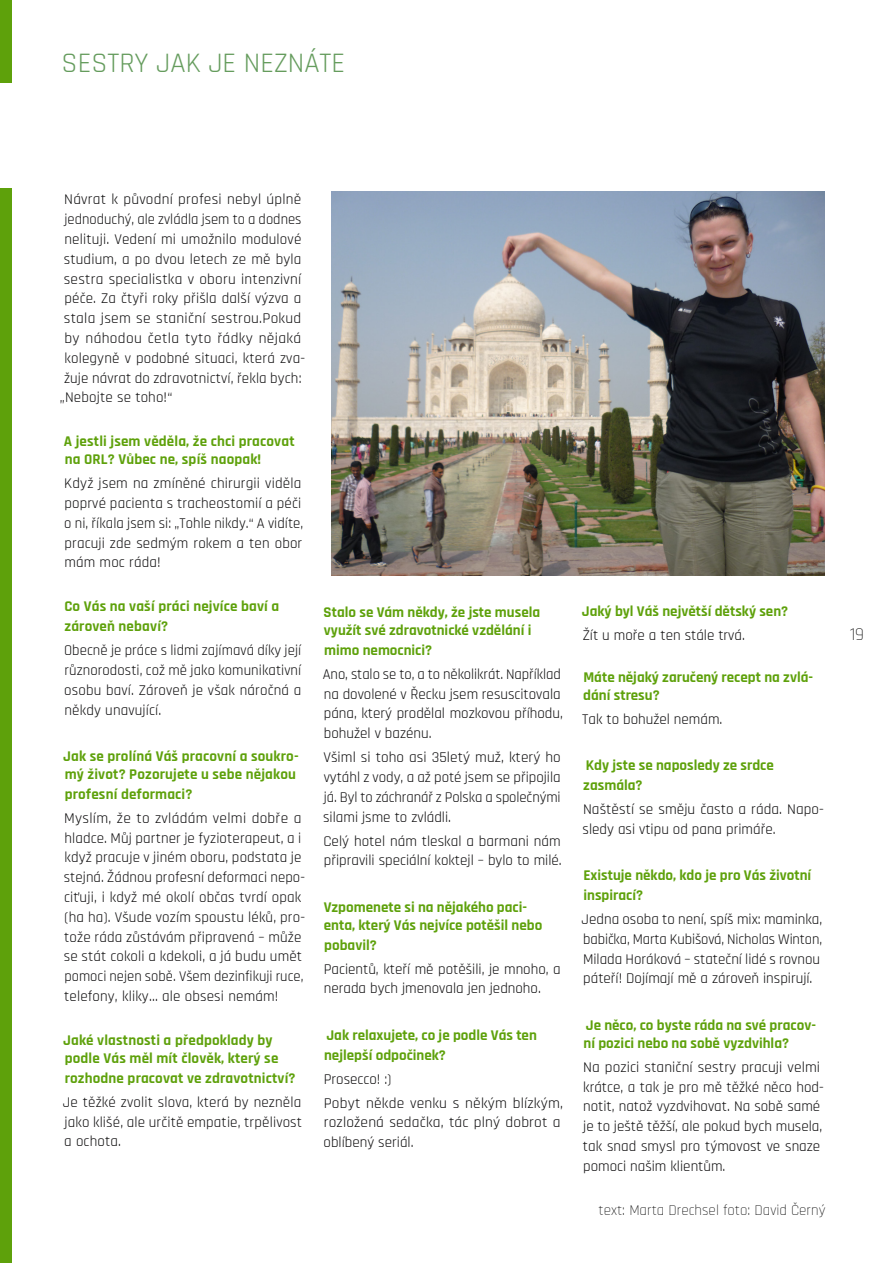
<style>
.page{position:relative;width:893px;height:1263px;background:#fff}
.page>*{position:absolute;margin:0;border:0;box-sizing:border-box;transform-origin:0 0}
.t1{font:28.5px "Rajdhani";color:#659c5d}
.t2{font:300 18px "Rajdhani";color:#000}
.t3{font:15px/19.8px "Rajdhani";letter-spacing:.005em;color:#0b0a0b}
.t4{font:700 15px/18px "Rajdhani";color:#5ea10b}
.t5{font:300 15px "Rajdhani";color:#000}
</style>
<div class="page">
<div style="left:0;top:188px;width:11px;height:1075px;background:#5ea10b"></div>
<div style="left:0;top:0;width:11px;height:83px;background:#5ea10b"></div>
<img style="left:332px;top:191px;width:493px;height:384px">
<h1 class="t1" style="left:62px;top:47px;width:285px">SESTRY JAK JE NEZNÁTE</h1>
<p class="t3" style="left:64px;top:190px;width:239px">Návrat k původní profesi nebyl úplně</p>
<p class="t3" style="left:64px;top:210px;width:239px">jednoduchý, ale zvládla jsem to a dodnes</p>
<p class="t3" style="left:64px;top:230px;width:238px">nelituji. Vedení mi umožnilo modulové</p>
<p class="t3" style="left:64px;top:250px;width:239px">studium, a po dvou letech ze mě byla</p>
<p class="t3" style="left:64px;top:269px;width:239px">sestra specialistka v oboru intenzivní</p>
<p class="t3" style="left:64px;top:289px;width:238px">péče. Za čtyři roky přišla další výzva a</p>
<p class="t3" style="left:64px;top:309px;width:239px">stala jsem se staniční sestrou.Pokud</p>
<p class="t3" style="left:64px;top:329px;width:238px">by náhodou četla tyto řádky nějaká</p>
<p class="t3" style="left:64px;top:349px;width:242px">kolegyně v podobné situaci, která zva-</p>
<p class="t3" style="left:64px;top:368px;width:239px">žuje návrat do zdravotnictví, řekla bych:</p>
<p class="t3" style="left:60px;top:388px;width:114px">„Nebojte se toho!“</p>
<p class="t4" style="left:64px;top:433px;width:232px">A jestli jsem věděla, že chci pracovat na ORL? Vůbec ne, spíš naopak!</p>
<p class="t3" style="left:64px;top:474px;width:241px">Když jsem na zmíněné chirurgii viděla poprvé pacienta s tracheostomií a péči o ni, říkala jsem si: „Tohle nikdy.“ A vidíte, pracuji zde sedmým rokem a ten obor mám moc ráda!</p>
<p class="t4" style="left:64px;top:597px;width:216px;line-height:19.8px">Co Vás na vaší práci nejvíce baví a zároveň nebaví?</p>
<p class="t3" style="left:64px;top:641px;width:239px;text-align:justify">Obecně je práce s lidmi zajímavá díky její různorodosti, což mě jako komunikativní osobu baví. Zároveň je však náročná a někdy unavující.</p>
<p class="t4" style="left:63px;top:747px;width:237px">Jak se prolíná Váš pracovní a soukro&shy;mý život? Pozorujete u sebe nějakou</p>
<p class="t4" style="left:65px;top:785px;width:129px">profesní deformaci?</p>
<p class="t3" style="left:64px;top:808px;width:243px">Myslím, že to zvládám velmi dobře a hladce. Můj partner je fyzioterapeut, a i když pracuje v jiném oboru, podstata je stejná. Žádnou profesní deformaci nepo&shy;ciťuji, i když mé okolí občas tvrdí opak (ha ha). Všude vozím spoustu léků, pro&shy;tože ráda zůstávám připravená – může se stát cokoli a kdekoli, a já budu umět pomoci nejen sobě. Všem dezinfikuji ruce, telefony, kliky... ale obsesi nemám!</p>
<p class="t4" style="left:63px;top:1031px;width:217px">Jaké vlastnosti a předpoklady by podle Vás měl mít člověk, který se</p>
<p class="t4" style="left:65px;top:1069px;width:232px">rozhodne pracovat ve zdravotnictví?</p>
<p class="t3" style="left:63px;top:1092px;width:241px;text-align:justify">Je těžké zvolit slova, která by nezněla jako klišé, ale určitě empatie, trpělivost a ochota.</p>
<p class="t4" style="left:324px;top:603px;width:218px">Stalo se Vám někdy, že jste musela využít své zdravotnické vzdělání i</p>
<p class="t4" style="left:324px;top:641px;width:110px">mimo nemocnici?</p>
<p class="t3" style="left:323px;top:664px;width:242px">Ano, stalo se to, a to několikrát. Například na dovolené v Řecku jsem resuscitovala pána, který prodělal mozkovou příhodu, bohužel v bazénu.</p>
<p class="t3" style="left:323px;top:748px;width:239px;text-align:justify">Všiml si toho asi 35letý muž, který ho vytáhl z vody, a až poté jsem se připojila já. Byl to záchranář z Polska a společnými silami jsme to zvládli.</p>
<p class="t3" style="left:323px;top:831px;width:240px">Celý hotel nám tleskal a barmani nám připravili speciální koktejl – bylo to milé.</p>
<p class="t4" style="left:324px;top:898px;width:220px">Vzpomenete si na nějakého paci&shy;enta, který Vás nejvíce potěšil nebo</p>
<p class="t4" style="left:324px;top:936px;width:54px">pobavil?</p>
<p class="t3" style="left:324px;top:959px;width:239px">Pacientů, kteří mě potěšili, je mnoho, a nerada bych jmenovala jen jednoho.</p>
<p class="t4" style="left:324px;top:1025px;width:214px;line-height:19.8px">Jak relaxujete, co je podle Vás ten nejlepší odpočinek?</p>
<p class="t3" style="left:324px;top:1067px;width:241px;line-height:24px">Prosecco! :)<br>Pobyt někde venku s někým blízkým,</p>
<p class="t3" style="left:324px;top:1113px;width:238px">rozložená sedačka, tác plný dobrot a oblíbený seriál.</p>
<p class="t4" style="left:582px;top:602px;width:208px">Jaký byl Váš největší dětský sen?</p>
<p class="t3" style="left:583px;top:626px;width:164px">Žít u moře a ten stále trvá.</p>
<p class="t4" style="left:583px;top:668px;width:231px">Máte nějaký zaručený recept na zvlá&shy;dání stresu?</p>
<p class="t3" style="left:582px;top:710px;width:142px">Tak to bohužel nemám.</p>
<p class="t4" style="left:583px;top:756px;width:192px;line-height:19.8px">Kdy jste se naposledy ze srdce zasmála?</p>
<p class="t3" style="left:583px;top:800px;width:243px">Naštěstí se směju často a ráda. Napo&shy;sledy asi vtipu od pana primáře.</p>
<p class="t4" style="left:583px;top:866px;width:229px;line-height:19.8px">Existuje někdo, kdo je pro Vás životní inspirací?</p>
<p class="t3" style="left:582px;top:910px;width:242px">Jedna osoba to není, spíš mix: maminka, babička, Marta Kubišová, Nicholas Winton, Milada Horáková – stateční lidé s rovnou páteří! Dojímají mě a zároveň inspirují.</p>
<p class="t4" style="left:583px;top:1016px;width:234px">Je něco, co byste ráda na své pracov&shy;ní pozici nebo na sobě vyzdvihla?</p>
<p class="t3" style="left:583px;top:1058px;width:242px">Na pozici staniční sestry pracuji velmi krátce, a tak je pro mě těžké něco hod&shy;notit, natož vyzdvihovat. Na sobě samé je to ještě těžší, ale pokud bych musela, tak snad smysl pro týmovost ve snaze pomoci našim klientům.</p>
<p class="t5" style="left:599px;top:1202px;width:228px">text: Marta Drechsel foto: David Černý</p>
<p class="t2" style="left:850px;top:624px;width:16px">19</p>
</div>
